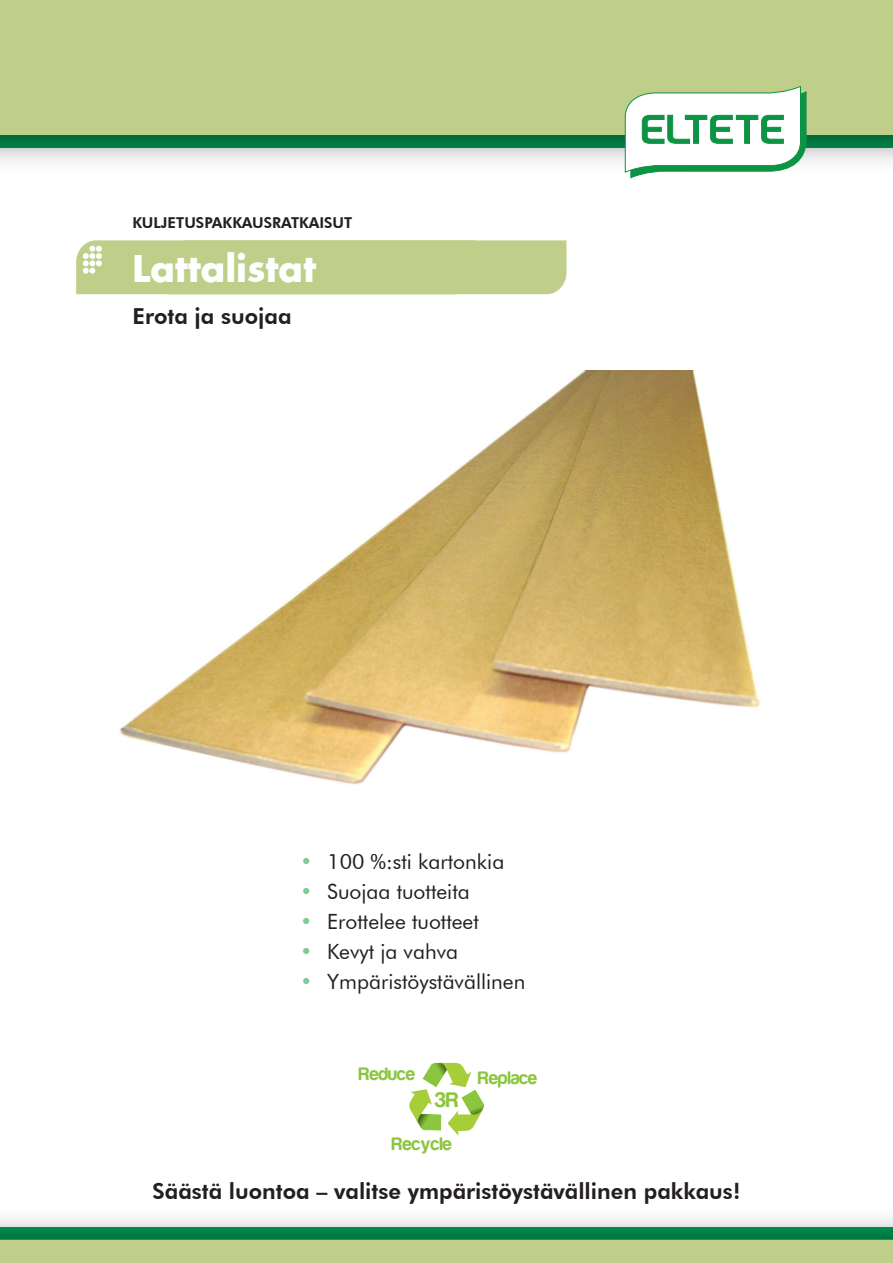
<style>
.page{position:relative;width:893px;height:1263px;background:#fff}
.page>*{position:absolute;margin:0;border:0;box-sizing:border-box;transform-origin:0 0}
.t1{font:700 36px "Futura";color:#fff}
.t2{font:800 22.05px "Futura BT";color:#231f20}
.t3{font:700 21.75px "Harabara";color:#8bc63e}
.t4{font:21px "Futura BT";color:#231f20}
.t5{font:700 18.6px "Harabara";color:#8bc63e}
.t6{font:800 15px "Futura BT";color:#231f20}
.s1{font-weight:500;color:#7fc99a}
</style>
<div class="page">
<img style="left:0;top:135px;width:893px;height:38px">
<div style="left:0;top:0;width:893px;height:135px;background:#bfcf89"></div>
<img style="left:0;top:1218px;width:893px;height:22px">
<div style="left:0;top:1240px;width:893px;height:23px;background:#bfcf89"></div>
<div style="left:76px;top:240px;width:490px;height:54px;background:#bfcf89"></div>
<svg style="left:625px;top:85px;width:182px;height:94px"></svg>
<svg style="left:409px;top:1062px;width:75px;height:74px"></svg>
<img style="left:119px;top:370px;width:641px;height:415px">
<p class="t6" style="left:133px;top:217px;width:221px">KULJETUSPAKKAUSRATKAISUT</p>
<h1 class="t1" style="left:133px;top:249px;width:185px">Lattalistat</h1>
<p class="t2" style="left:133px;top:307px;width:160px">Erota ja suojaa</p>
<p class="t4" style="left:300px;top:853px;width:206px"><span class="s1">•</span> 100 %:sti kartonkia</p>
<p class="t4" style="left:300px;top:883px;width:171px"><span class="s1">•</span> Suojaa tuotteita</p>
<p class="t4" style="left:300px;top:913px;width:180px"><span class="s1">•</span> Erottelee tuotteet</p>
<p class="t4" style="left:300px;top:943px;width:159px"><span class="s1">•</span> Kevyt ja vahva</p>
<p class="t4" style="left:300px;top:973px;width:227px"><span class="s1">•</span> Ympäristöystävällinen</p>
<p class="t5" style="left:359px;top:1067px;width:58px">Reduce</p>
<p class="t5" style="left:478px;top:1071px;width:61px">Replace</p>
<p class="t3" style="left:435px;top:1092px;width:25px">3R</p>
<p class="t5" style="left:392px;top:1137px;width:61px">Recycle</p>
<p class="t2" style="left:152px;top:1182px;width:589px">Säästä luontoa – valitse ympäristöystävällinen pakkaus!</p>
</div>
